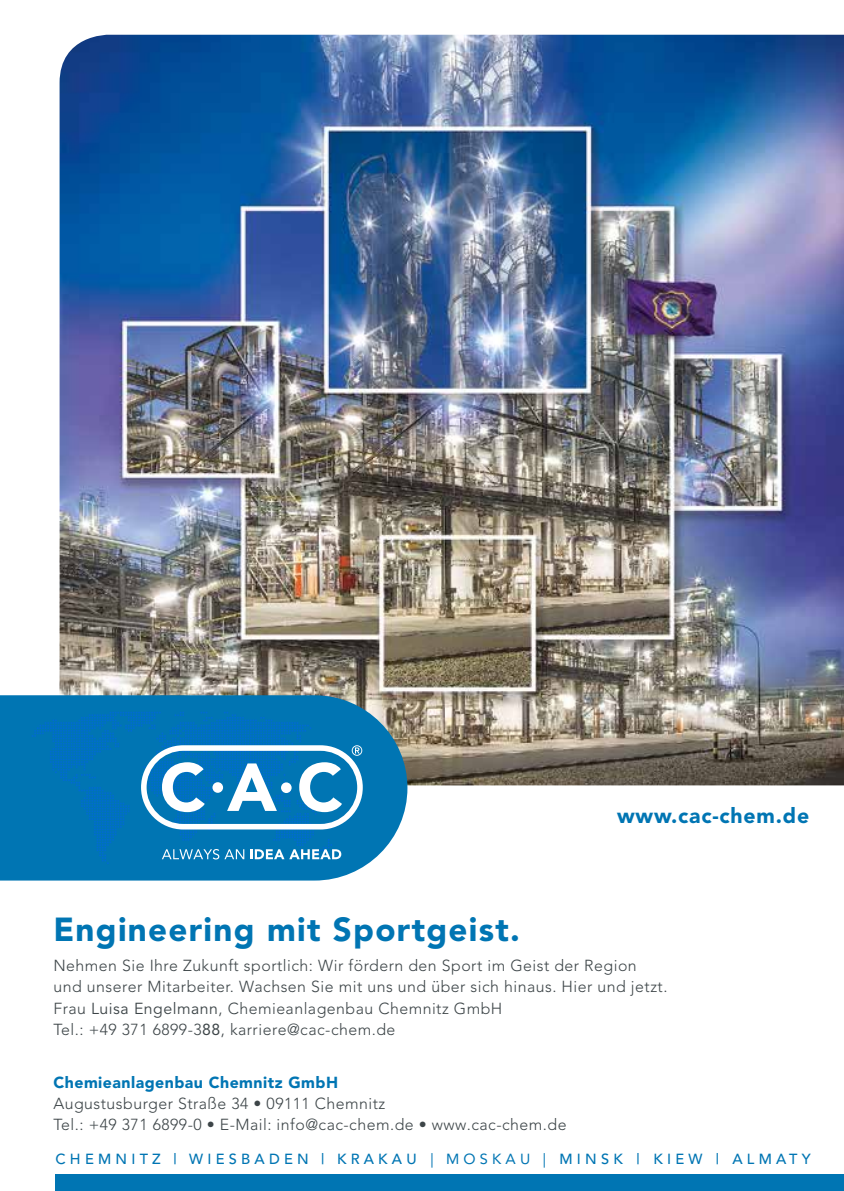
<style>
.page{position:relative;width:844px;height:1191px;background:#fff}
.page>*{position:absolute;margin:0;border:0;box-sizing:border-box;transform-origin:0 0}
.t1{font:900 33.07px "Avenir";letter-spacing:.04em;color:#0075b3}
.t2{font:900 21.18px "Avenir";letter-spacing:.04em;color:#0075b3}
.t3{font:300 15.92px/21.2px "Avenir";letter-spacing:.03em;color:#3d4548}
.t4{font:900 15.92px "Avenir";letter-spacing:.03em;color:#0075b3}
.t5{font:500 14.53px "Avenir";letter-spacing:.29em;color:#0075b3}
.s1{font-family:"Avenir LT Std";font-weight:400}
</style>
<div class="page">
<img style="left:60px;top:35px;width:783px;height:750px">
<svg style="left:0;top:695px;width:407px;height:185px;fill:#0075b3"></svg>
<svg style="left:32px;top:711px;width:313px;height:153px;fill:#0075b3"></svg>
<svg style="left:141px;top:745px;width:221px;height:84px"></svg>
<svg style="left:162px;top:849px;width:82px;height:10px"></svg>
<svg style="left:250px;top:849px;width:91px;height:10px"></svg>
<div style="left:55px;top:1174px;width:788px;height:17px;background:#0075b3"></div>
<h2 class="t2" style="left:617px;top:802px;width:193px">www.cac-chem.de</h2>
<h1 class="t1" style="left:53px;top:909px;width:468px">Engineering mit Sportgeist.</h1>
<p class="t3" style="left:53px;top:955px;width:615px">Nehmen Sie Ihre Zukunft sportlich: Wir fördern den Sport im Geist der Region und unserer Mitarbeiter. Wachsen Sie mit uns und über sich hinaus. Hier und jetzt.<br>Frau <span class="s1">Luisa Engelmann</span>, Chemieanlagenbau Chemnitz GmbH<br>Tel.: +49 371 6899-3<span class="s1">88</span>, karriere@cac-chem.de</p>
<p class="t4" style="left:53px;top:1072px;width:286px">Chemieanlagenbau Chemnitz GmbH</p>
<p class="t3" style="left:53px;top:1093px;width:514px">Augustusburger Straße 34 • 09111 Chemnitz<br>Tel.: +49 371 6899-0 • E-Mail: info@cac-chem.de • www.cac-chem.de</p>
<p class="t5" style="left:55px;top:1150px;width:756px">CHEMNITZ | WIESBADEN | KRAKAU <span class="s1">| MOSKAU |</span> MINSK | KIEW | ALMATY</p>
</div>
